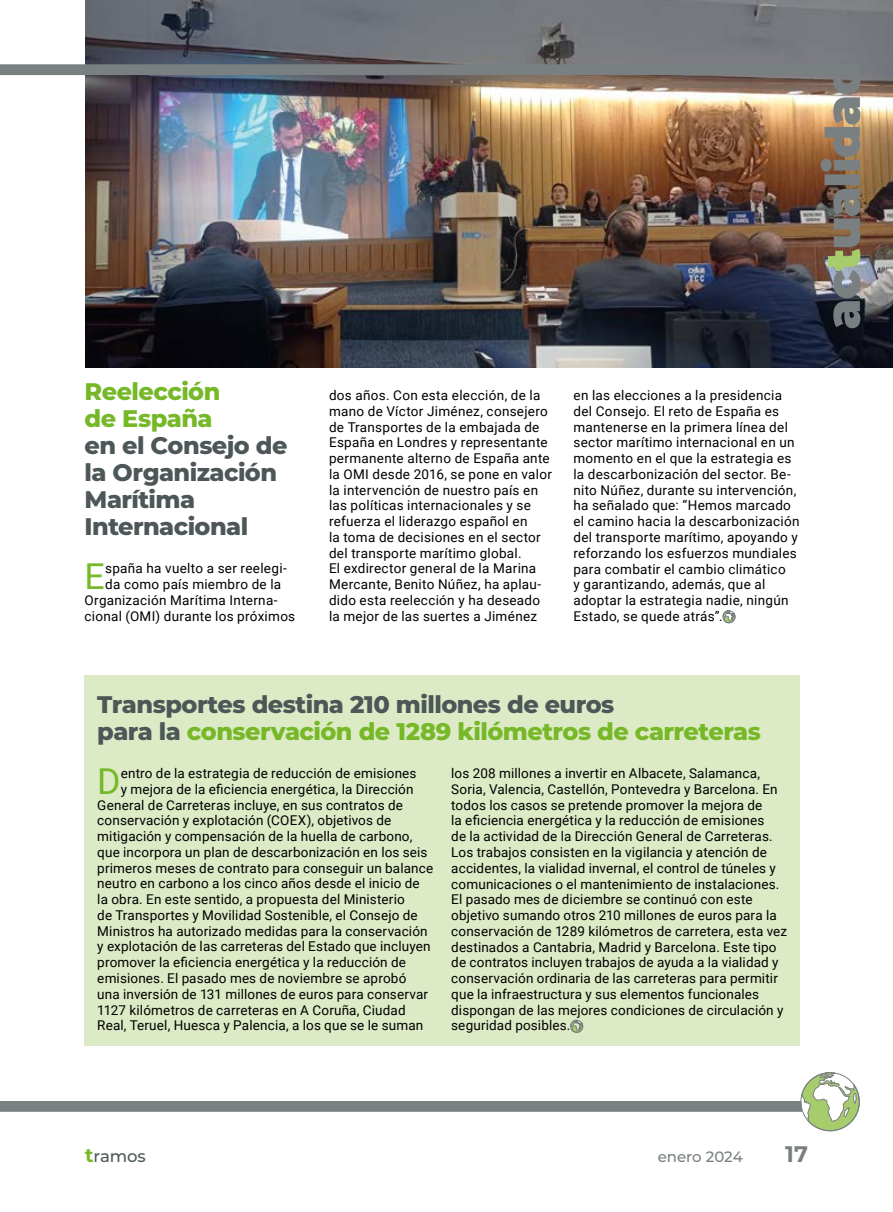
<style>
.page{position:relative;width:893px;height:1212px;background:#fff}
.page>*{position:absolute;margin:0;border:0;box-sizing:border-box;transform-origin:0 0}
.t1{font:35.7px "Roboto";color:#76b828}
.t2{font:800 24px/27px "Montserrat";letter-spacing:-.02em;color:#4d5758}
.t3{font:800 24px/27px "Montserrat";letter-spacing:-.02em;color:#76b828}
.t4{font:700 22.5px "Montserrat";color:#7a8081}
.t5{font:500 16.5px "Montserrat";letter-spacing:-.005em;color:#4d5758}
.t6{font:500 15px "Montserrat";color:#7a8081}
.t7{font:13.5px/15.8px "Roboto";letter-spacing:.015em;color:#000}
.s1{color:#76b828}
.s2{font-weight:700;font-size:19.5px;color:#76b828}
</style>
<div class="page">
<svg style="left:0;top:933px;width:801px;height:179px"></svg>
<svg style="left:801px;top:1072px;width:59px;height:59px"></svg>
<div style="left:800px;top:1072px;width:60px;height:59px;border:1px solid #7a8081;border-radius:50%"></div>
<svg style="left:723px;top:610px;width:12px;height:13px"></svg>
<div style="left:723px;top:611px;width:12px;height:12px;border:1px solid #7a8081;border-radius:50%"></div>
<img style="left:85px;top:0;width:808px;height:367px">
<img style="left:0;top:64px;width:860px;height:183px">
<svg style="left:828px;top:249px;width:32px;height:79px;background:#747d71"></svg>
<div style="left:85px;top:676px;width:715px;height:370px;background:#dceac5"></div>
<svg style="left:571px;top:1020px;width:12px;height:12px"></svg>
<div style="left:570px;top:1020px;width:13px;height:12px;border:1px solid #7a8081;border-radius:50%"></div>
<h2 class="t3" style="left:85px;top:377px;width:137px">Reelección de España</h2>
<h2 class="t2" style="left:85px;top:431px;width:204px">en el Consejo de la Organización<br>Marítima<br>Internacional</h2>
<h1 class="t1" style="left:85px;top:551px;width:22px">E</h1>
<p class="t7" style="left:105px;top:560px;width:183px">spaña ha vuelto a ser reelegi-</p>
<p class="t7" style="left:105px;top:576px;width:178px">da como país miembro de la</p>
<p class="t7" style="left:85px;top:592px;width:195px">Organización Marítima Interna-</p>
<p class="t7" style="left:85px;top:607px;width:212px">cional (OMI) durante los próximos</p>
<p class="t7" style="left:329px;top:387px;width:224px">dos años. Con esta elección, de la mano de Víctor Jiménez, consejero de Transportes de la embajada de España en Londres y representante permanente alterno de España ante la OMI desde 2016, se pone en valor la intervención de nuestro país en las políticas internacionales y se refuerza el liderazgo español en<br>la toma de decisiones en el sector del transporte marítimo global.<br>El exdirector general de la Marina Mercante, Benito Núñez, ha aplau&shy;dido esta reelección y ha deseado la mejor de las suertes a Jiménez</p>
<p class="t7" style="left:573px;top:387px;width:228px">en las elecciones a la presidencia del Consejo. El reto de España es mantenerse en la primera línea del sector marítimo internacional en un momento en el que la estrategia es la descarbonización del sector. Be&shy;nito Núñez, durante su intervención, ha señalado que: “Hemos marcado el camino hacia la descarbonización del transporte marítimo, apoyando y reforzando los esfuerzos mundiales para combatir el cambio climático<br>y garantizando, además, que al adoptar la estrategia nadie, ningún Estado, se quede atrás”.</p>
<h2 class="t2" style="left:97px;top:690px;width:665px">Transportes destina 210 millones de euros<br>para la <span class="s1">conservación de 1289 kilómetros de carreteras</span></h2>
<h1 class="t1" style="left:97px;top:756px;width:25px">D</h1>
<p class="t7" style="left:121px;top:765px;width:297px">entro de la estrategia de reducción de emisiones</p>
<p class="t7" style="left:451px;top:765px;width:337px">los 208 millones a invertir en Albacete, Salamanca, Soria, Valencia, Castellón, Pontevedra y Barcelona. En todos los casos se pretende promover la mejora de<br>la eficiencia energética y la reducción de emisiones<br>de la actividad de la Dirección General de Carreteras.<br>Los trabajos consisten en la vigilancia y atención de accidentes, la vialidad invernal, el control de túneles y comunicaciones o el mantenimiento de instalaciones.<br>El pasado mes de diciembre se continuó con este objetivo sumando otros 210 millones de euros para la conservación de 1289 kilómetros de carretera, esta vez destinados a Cantabria, Madrid y Barcelona. Este tipo de contratos incluyen trabajos de ayuda a la vialidad y conservación ordinaria de las carreteras para permitir que la infraestructura y sus elementos funcionales dispongan de las mejores condiciones de circulación y seguridad posibles.</p>
<p class="t7" style="left:121px;top:781px;width:294px">y mejora de la eficiencia energética, la Dirección</p>
<p class="t7" style="left:97px;top:796px;width:307px">General de Carreteras incluye, en sus contratos de</p>
<p class="t7" style="left:97px;top:812px;width:296px">conservación y explotación (COEX), objetivos de</p>
<p class="t7" style="left:97px;top:828px;width:317px">mitigación y compensación de la huella de carbono,</p>
<p class="t7" style="left:97px;top:844px;width:332px">que incorpora un plan de descarbonización en los seis</p>
<p class="t7" style="left:97px;top:859px;width:337px">primeros meses de contrato para conseguir un balance</p>
<p class="t7" style="left:97px;top:875px;width:324px">neutro en carbono a los cinco años desde el inicio de</p>
<p class="t7" style="left:97px;top:891px;width:309px">la obra. En este sentido, a propuesta del Ministerio</p>
<p class="t7" style="left:97px;top:907px;width:322px">de Transportes y Movilidad Sostenible, el Consejo de</p>
<p class="t7" style="left:97px;top:922px;width:332px">Ministros ha autorizado medidas para la conservación</p>
<p class="t7" style="left:97px;top:938px;width:335px">y explotación de las carreteras del Estado que incluyen</p>
<p class="t7" style="left:97px;top:954px;width:310px">promover la eficiencia energética y la reducción de</p>
<p class="t7" style="left:97px;top:970px;width:311px">emisiones. El pasado mes de noviembre se aprobó</p>
<p class="t7" style="left:97px;top:985px;width:332px">una inversión de 131 millones de euros para conservar</p>
<p class="t7" style="left:97px;top:1001px;width:310px">1127 kilómetros de carreteras en A Coruña, Ciudad</p>
<p class="t7" style="left:97px;top:1017px;width:327px">Real, Teruel, Huesca y Palencia, a los que se le suman</p>
<p class="t5" style="left:85px;top:1144px;width:62px"><span class="s2">t</span>ramos</p>
<p class="t6" style="left:658px;top:1146px;width:86px">enero 2024</p>
<h3 class="t4" style="left:785px;top:1137px;width:24px">17</h3>
</div>
